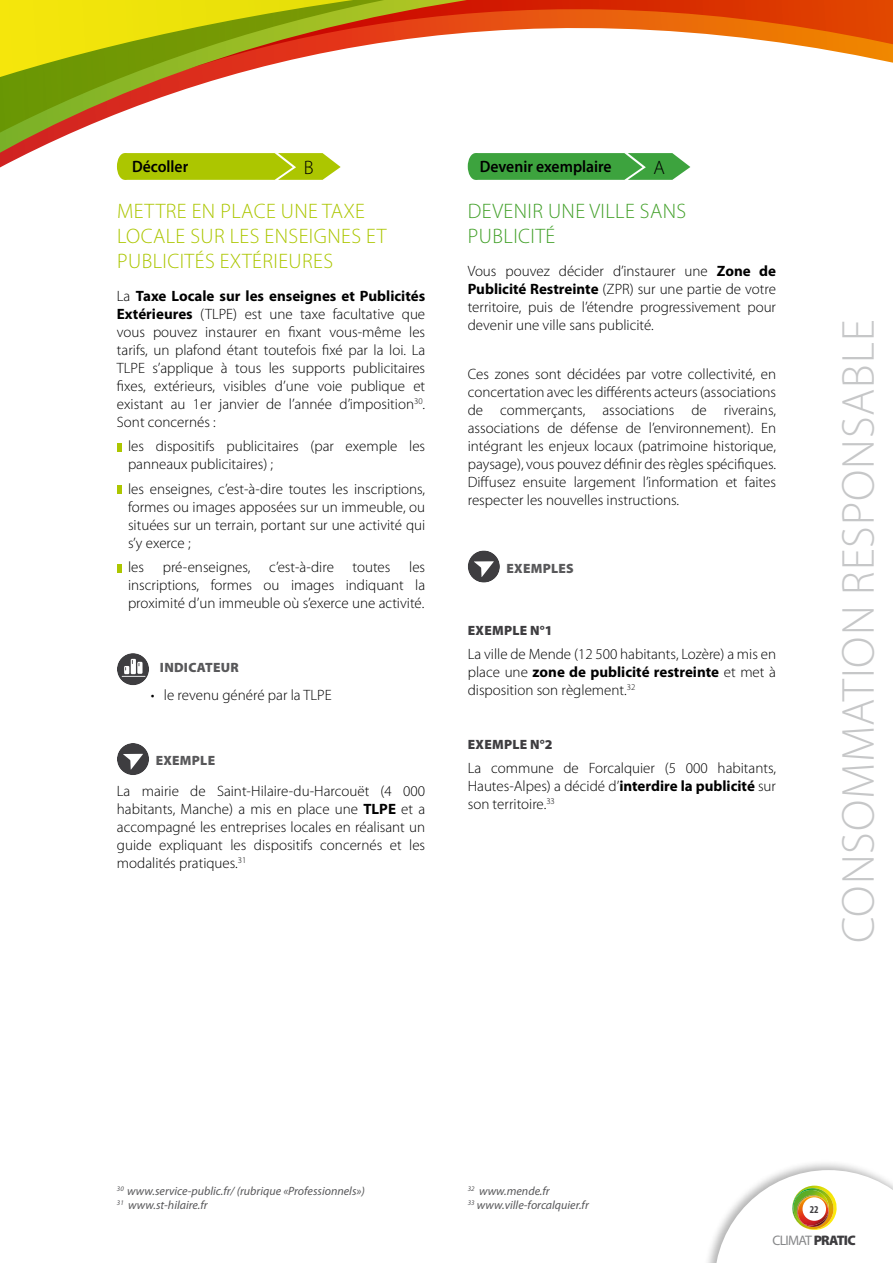
<style>
.page{position:relative;width:893px;height:1263px;background:#fff}
.page>*{position:absolute;margin:0;border:0;box-sizing:border-box;transform-origin:0 0}
.t1{font:300 46.5px "Myriad Pro";letter-spacing:.02em;color:#c6c7c8}
.t2{font:300 21px/25.2px "Myriad Pro";letter-spacing:.02em;color:#acc600}
.t3{font:300 21px/25.2px "Myriad Pro";letter-spacing:.02em;color:#44a12b}
.t4{font:300 19.5px "Myriad Pro";color:#000}
.t5{font:600 16.5px "Myriad Pro";color:#000;scale:.95 1}
.t6{font:300 15px/18px "Myriad Pro";color:#000;text-align:justify}
.t7{font:13.8px "Myriad Pro";letter-spacing:-.05em;color:#87888a}
.t8{font:900 13.5px "Myriad Pro";letter-spacing:.02em;color:#58585a}
.t9{font:900 13.5px "Myriad Pro";letter-spacing:.02em;color:#3e3d40}
.t10{font:italic 12px/14.4px "Myriad Pro";color:#58585a}
.t11{font:700 condensed 10.5px "Myriad Pro";color:#3e3d40}
.s1{font-weight:700}
.s2{font-weight:900;color:#3e3d40}
</style>
<div class="page">
<svg style="left:0;top:0;width:893px;height:179px"></svg>
<svg style="left:0;top:0;width:537px;height:84px"></svg>
<svg style="left:127px;top:153px;width:214px;height:27px;background:#b1c911"></svg>
<div style="left:117px;top:153px;width:15px;height:27px;background:#acc600;border-radius:50%"></div>
<svg style="left:117px;top:443px;width:4px;height:8px"></svg>
<svg style="left:117px;top:485px;width:4px;height:9px"></svg>
<svg style="left:117px;top:564px;width:4px;height:8px"></svg>
<div style="left:117px;top:653px;width:32px;height:32px;background:#3e3d40;border-radius:50%"></div>
<svg style="left:122px;top:659px;width:23px;height:18px"></svg>
<div style="left:117px;top:743px;width:32px;height:32px;background:#3e3d40;border-radius:50%"></div>
<svg style="left:123px;top:754px;width:20px;height:16px"></svg>
<svg style="left:478px;top:153px;width:212px;height:27px;background:#49a94a"></svg>
<div style="left:468px;top:153px;width:15px;height:27px;background:#3da33e;border-radius:50%"></div>
<div style="left:468px;top:550px;width:32px;height:33px;background:#3e3d40;border-radius:50%"></div>
<svg style="left:474px;top:561px;width:20px;height:16px"></svg>
<div style="left:703px;top:1159px;width:190px;height:104px;background:#000;opacity:.3"></div>
<svg style="left:714px;top:1170px;width:179px;height:93px"></svg>
<div style="left:806px;top:1201px;width:16px;height:16px;background:#fff"></div>
<p class="t5" style="left:132px;top:157px;width:61px">Décoller</p>
<h3 class="t4" style="left:304px;top:157px;width:11px">B</h3>
<h2 class="t2" style="left:117px;top:199px;width:271px">METTRE EN PLACE UNE TAXE<br>LOCALE SUR LES ENSEIGNES ET<br>PUBLICITÉS EXTÉRIEURES</h2>
<p class="t6" style="left:117px;top:287px;width:310px">La <span class="s1">Taxe Locale sur les enseignes et Publicités Extérieures</span> (TLPE) est une taxe facultative que vous pouvez instaurer en fixant vous-même les tarifs, un plafond étant toutefois fixé par la loi. La TLPE s’applique à tous les supports publicitaires fixes, extérieurs, visibles d’une voie publique et existant au 1er janvier de l’année d’imposition<sup>30</sup>.<br>Sont concernés :</p>
<p class="t6" style="left:128px;top:438px;width:299px">les dispositifs publicitaires (par exemple les panneaux publicitaires) ;</p>
<p class="t6" style="left:128px;top:480px;width:299px">les enseignes, c’est-à-dire toutes les inscriptions, formes ou images apposées sur un immeuble, ou situées sur un terrain, portant sur une activité qui s’y exerce ;</p>
<p class="t6" style="left:128px;top:558px;width:299px">les pré-enseignes, c’est-à-dire toutes les inscriptions, formes ou images indiquant la proximité d’un immeuble où s’exerce une activité.</p>
<p class="t8" style="left:160px;top:659px;width:80px">INDICATEUR</p>
<p class="t6" style="left:151px;top:686px;width:182px">• le revenu généré par la TLPE</p>
<p class="t8" style="left:156px;top:753px;width:61px">EXEMPLE</p>
<p class="t6" style="left:117px;top:782px;width:310px">La mairie de Saint-Hilaire-du-Harcouët (4 000 habitants, Manche) a mis en place une <span class="s1">TLPE</span> et a accompagné les entreprises locales en réalisant un guide expliquant les dispositifs concernés et les modalités pratiques.<sup>31</sup></p>
<p class="t5" style="left:480px;top:157px;width:140px">Devenir exemplaire</p>
<h3 class="t4" style="left:654px;top:157px;width:13px">A</h3>
<h2 class="t3" style="left:468px;top:199px;width:220px">DEVENIR UNE VILLE SANS<br>PUBLICITÉ</h2>
<p class="t6" style="left:468px;top:262px;width:310px">Vous pouvez décider d’instaurer une <span class="s1">Zone de Publicité Restreinte</span> (ZPR) sur une partie de votre territoire, puis de l’étendre progressivement pour devenir une ville sans publicité.</p>
<p class="t6" style="left:468px;top:365px;width:310px">Ces zones sont décidées par votre collectivité, en concertation avec les différents acteurs (associations de commerçants, associations de riverains, associations de défense de l’environnement). En intégrant les enjeux locaux (patrimoine historique, paysage), vous pouvez définir des règles spécifiques.<br>Diffusez ensuite largement l’information et faites respecter les nouvelles instructions.</p>
<p class="t8" style="left:507px;top:560px;width:69px">EXEMPLES</p>
<p class="t9" style="left:468px;top:623px;width:86px">EXEMPLE N°1</p>
<p class="t6" style="left:468px;top:645px;width:310px">La ville de Mende (12 500 habitants, Lozère) a mis en place une <span class="s1">zone de publicité restreinte</span> et met à disposition son règlement.<sup>32</sup></p>
<p class="t9" style="left:468px;top:736px;width:86px">EXEMPLE N°2</p>
<p class="t6" style="left:468px;top:759px;width:310px">La commune de Forcalquier (5 000 habitants, Hautes-Alpes) a décidé d’<span class="s1">interdire la publicité</span> sur son territoire.<sup>33</sup></p>
<h1 class="t1" style="left:833px;top:943px;width:625px;rotate:-90deg">CONSOMMATION RESPONSABLE</h1>
<p class="t10" style="left:117px;top:1183px;width:249px"><sup>30</sup> www.service-public.fr/ (rubrique «Professionnels»)<br><sup>31</sup> www.st-hilaire.fr</p>
<p class="t10" style="left:468px;top:1183px;width:123px"><sup>32</sup> www.mende.fr<br><sup>33</sup> www.ville-forcalquier.fr</p>
<p class="t11" style="left:810px;top:1203px;width:10px">22</p>
<p class="t7" style="left:772px;top:1232px;width:85px">CLIMAT <span class="s2">PRATIC</span></p>
</div>
